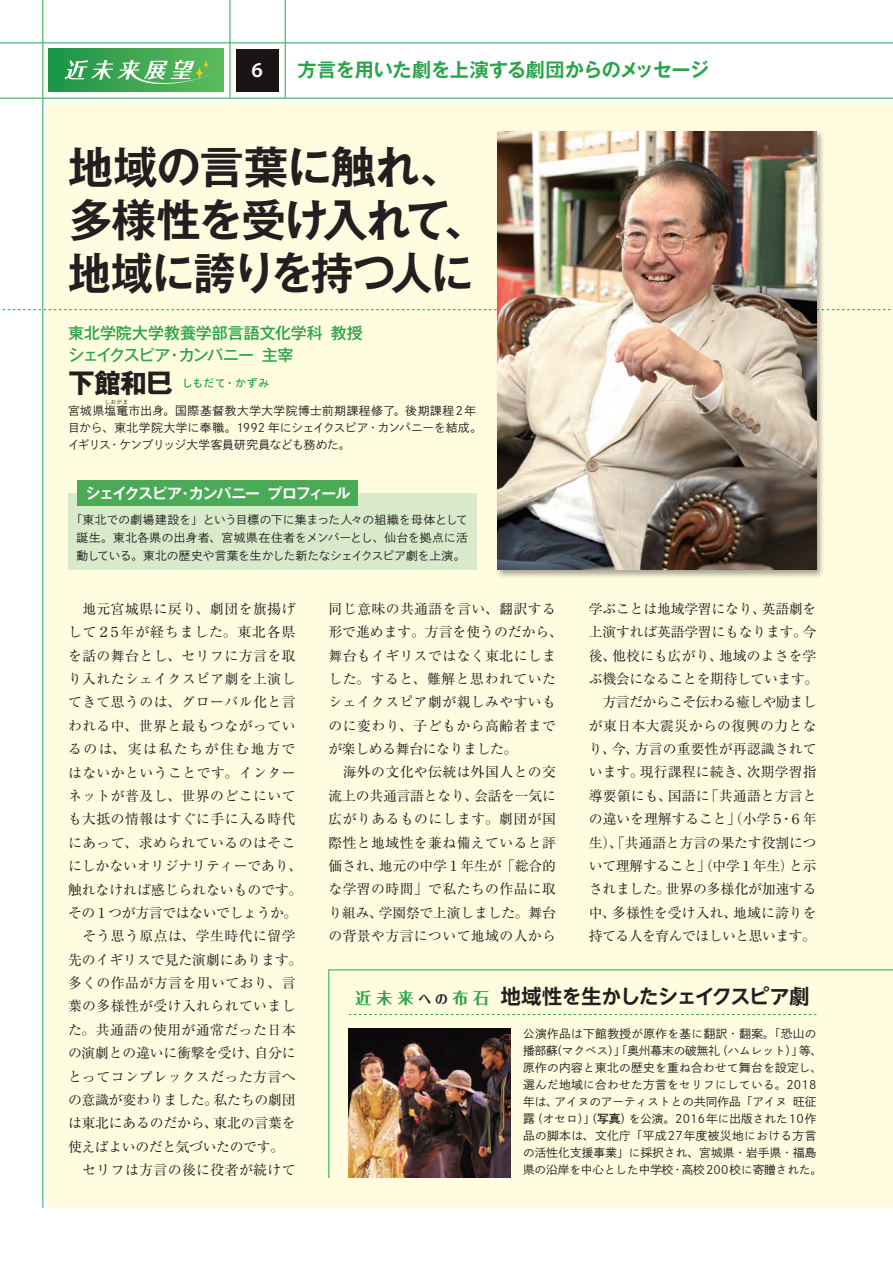
<style>
.page{position:relative;width:893px;height:1263px;background:#fff}
.page>*{position:absolute;margin:0;border:0;box-sizing:border-box;transform-origin:0 0}
.t1{font:700 44.7px/53.1px "Gothic MB101 Pr 6 N De";letter-spacing:-.035em;color:#231f20}
.t2{font:700 26.55px "Gothic MB101 Pr 6 N";color:#231f20}
.t3{font:600 21.3px "Myriad Pro";color:#fff}
.t4{font:700 20.25px "UD Shin Go NT Pro De";letter-spacing:-.035em;color:#231f20}
.t5{font:700 19.2px "Gothic MB101 Pr 6 N De";letter-spacing:-.02em;color:#29a449}
.t6{font:500 15.9px "Gothic MB101 Pr 6 N";color:#29a449}
.t7{font:500 15.9px "Gothic MB101 Pr 6 N";letter-spacing:-.075em;color:#29a449}
.t8{font:700 14.85px "Gothic MB101 Pr 6 N De";letter-spacing:-.07em;color:#fff}
.t9{font:13.8px/23.4px "Ryumin Pro";letter-spacing:.03em;color:#231f20}
.t10{font:13.8px/23.4px "Ryumin Pro";color:#231f20}
.t11{font:13.8px/23.4px "Ryumin Pro";letter-spacing:-.015em;color:#231f20}
.t12{font:11.7px/17px "Shuei Go Gin Std L";letter-spacing:.015em;color:#231f20}
.t13{font:11.7px/18px "Shuei Go Kin Std L";letter-spacing:.015em;color:#231f20;text-align:center}
.t14{font:11.7px/17px "Shuei Go Kin Std L";letter-spacing:-.005em;color:#231f20}
.t15{font:11.7px "Shuei Go Kin Std L";letter-spacing:.04em;color:#231f20}
.t16{font:10.65px "Shuei Go Kin Std B";letter-spacing:.075em;color:#29a449}
.t17{font:5.25px "Shuei Go Kin Std L";color:#231f20}
.s1{font-family:"Folk Pro";font-size:15.9px;color:#29a449}
.s2{font-family:"Folk Pro";font-size:12.75px}
.s3{font-family:"Shuei Go Gin Std B"}
</style>
<div class="page">
<div style="left:49px;top:104px;width:844px;height:1104px;background:#fffce0"></div>
<div style="left:49px;top:49px;width:174px;height:42px;background:linear-gradient(to right,#1d9447,#5eba5d)"></div>
<div style="left:236px;top:49px;width:43px;height:42px;background:#1a1415"></div>
<hr style="left:0;top:98px;width:893px;height:1px;background:#29a449">
<hr style="left:0;top:43px;width:893px;height:1px;background:#29a449">
<hr style="left:43px;top:0;width:1px;height:1208px;background:#29a449">
<hr style="left:230px;top:0;width:1px;height:98px;background:#29a449">
<hr style="left:285px;top:0;width:1px;height:98px;background:#29a449">
<div style="left:203px;top:59px;width:6px;height:11px;background:#58b759;border-radius:50%"></div>
<svg style="left:65px;top:60px;width:145px;height:28px;background:#6abb77"></svg>
<svg style="left:2px;top:309px;width:889px;height:1px"></svg>
<svg style="left:328px;top:969px;width:565px;height:209px"></svg>
<div style="left:495px;top:129px;width:331px;height:450px;background:#231f20;opacity:.4"></div>
<img style="left:497px;top:132px;width:319px;height:438px">
<div style="left:68px;top:493px;width:408px;height:77px;background:#d9eaca"></div>
<svg style="left:349px;top:1014px;width:467px;height:1px"></svg>
<div style="left:78px;top:480px;width:280px;height:26px;background:#4aaa55"></div>
<img style="left:349px;top:1028px;width:161px;height:150px">
<p class="t3" style="left:252px;top:57px;width:13px">6</p>
<p class="t5" style="left:298px;top:54px;width:413px">方言を用いた劇を上演する劇団からのメッセージ</p>
<p class="t1" style="left:68px;top:138px;width:398px">地域の言葉に触れ、</p>
<p class="t1" style="left:68px;top:192px;width:422px">多様性を受け入れて、地域に誇りを持つ人に</p>
<p class="t6" style="left:68px;top:320px;width:296px">東北学院大学教養学部言語文化学科教授</p>
<p class="t7" style="left:68px;top:341px;width:227px">シェイクスピア・カンパニー主宰</p>
<p class="t2" style="left:68px;top:361px;width:106px">下館和巳</p>
<p class="t16" style="left:182px;top:376px;width:89px">しもだて・かずみ</p>
<p class="t15" style="left:68px;top:403px;width:410px">宮城県塩竃市出身。国際基督教大学大学院博士前期課程修了。後期課程２年</p>
<p class="t17" style="left:105px;top:399px;width:25px">しおがま</p>
<p class="t14" style="left:68px;top:419px;width:416px">目から、東北学院大学に奉職。1992 年にシェイクスピア・カンパニーを結成。イギリス・ケンブリッジ大学客員研究員なども務めた。</p>
<p class="t8" style="left:86px;top:481px;width:266px">シェイクスピア・カンパニープロフィール</p>
<p class="t13" style="left:71px;top:510px;width:399px">「東北での劇場建設を」という目標の下に集まった人々の組織を母体として誕生。東北各県の出身者、宮城県在住者をメンバーとし、仙台を拠点に活動している。東北の歴史や言葉を生かした新たなシェイクスピア劇を上演。</p>
<p class="t9" style="left:68px;top:596px;width:236px">　地元宮城県に戻り、劇団を旗揚げして２５年が経ちました。東北各県を話の舞台とし、セリフに方言を取り入れたシェイクスピア劇を上演してきて思うのは、グローバル化と言われる中、世界と最もつながっているのは、実は私たちが住む地方ではないかということです。インターネットが普及し、世界のどこにいても大抵の情報はすぐに手に入る時代にあって、求められているのはそこにしかないオリジナリティーであり、触れなければ感じられないものです。その１つが方言ではないでしょうか。</p>
<p class="t10" style="left:68px;top:923px;width:236px">　そう思う原点は、学生時代に留学先のイギリスで見た演劇にあります。多くの作品が方言を用いており、言葉の多様性が受け入れられていました。共通語の使用が通常だった日本の演劇との違いに衝撃を受け、自分にとってコンプレックスだった方言への意識が変わりました。私たちの劇団は東北にあるのだから、東北の言葉を使えばよいのだと気づいたのです。</p>
<p class="t9" style="left:68px;top:1157px;width:229px">　セリフは方言の後に役者が続けて</p>
<p class="t9" style="left:328px;top:596px;width:236px">同じ意味の共通語を言い、翻訳する形で進めます。方言を使うのだから、舞台もイギリスではなく東北にしました。すると、難解と思われていたシェイクスピア劇が親しみやすいものに変わり、子どもから高齢者までが楽しめる舞台になりました。</p>
<p class="t9" style="left:328px;top:760px;width:229px;text-align:justify">　海外の文化や伝統は外国人との交流上の共通言語となり、会話を一気に広がりあるものにします。劇団が国際性と地域性を兼ね備えていると評価され、地元の中学１年生が「総合的な学習の時間」で私たちの作品に取り組み、学園祭で上演しました。舞台の背景や方言について地域の人から</p>
<p class="t11" style="left:589px;top:596px;width:231px">学ぶことは地域学習になり、英語劇を上演すれば英語学習にもなります。今後、他校にも広がり、地域のよさを学ぶ機会になることを期待しています。</p>
<p class="t9" style="left:589px;top:689px;width:229px;text-align:justify">　方言だからこそ伝わる癒しや励ましが東日本大震災からの復興の力となり、今、方言の重要性が再認識されています。現行課程に続き、次期学習指導要領にも、国語に「共通語と方言との違いを理解すること」（小学５・６年生）、「共通語と方言の果たす役割について理解すること」（中学１年生）と示されました。世界の多様化が加速する中、多様性を受け入れ、地域に誇りを持てる人を育んでほしいと思います。</p>
<p class="t4" style="left:356px;top:980px;width:455px"><span class="s1">近未来</span><span class="s2">への</span><span class="s1">布石</span> 地域性を生かしたシェイクスピア劇</p>
<p class="t12" style="left:523px;top:1025px;width:301px">公演作品は下館教授が原作を基に翻訳・翻案。「恐山の播部蘇（マクベス）」「奥州幕末の破無礼（ハムレット）」等、原作の内容と東北の歴史を重ね合わせて舞台を設定し、選んだ地域に合わせた方言をセリフにしている。2018年は、アイヌのアーティストとの共同作品「アイヌ旺征露（オセロ）」（<span class="s3">写真</span>）を公演。2016年に出版された10作品の脚本は、文化庁「平成27年度被災地における方言の活性化支援事業」に採択され、宮城県・岩手県・福島県の沿岸を中心とした中学校・高校200校に寄贈された。</p>
</div>
